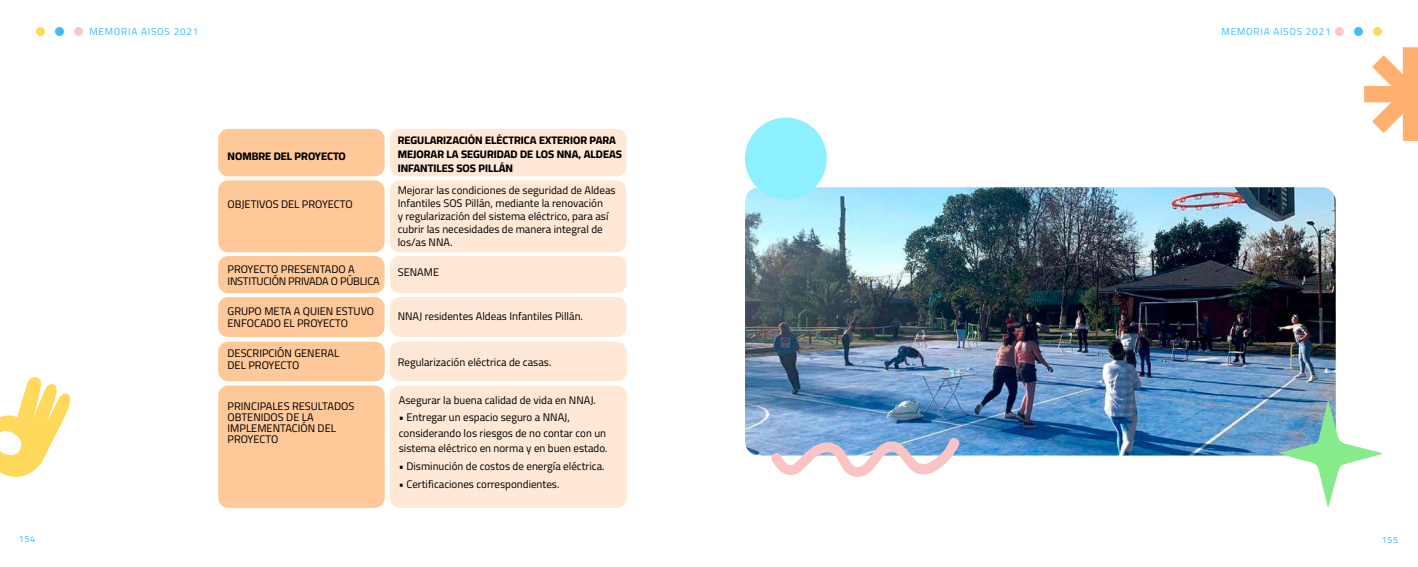
<style>
.page{position:relative;width:1418px;height:567px;background:#fff}
.page>*{position:absolute;margin:0;border:0;box-sizing:border-box;transform-origin:0 0}
.t1{font:11px/13px "Cairo";color:#000}
.t2{font:800 11px/14px "Cairo";color:#000}
.t3{font:11px/12px "Cairo";letter-spacing:-.02em;color:#000}
.t4{font:10px "Cairo";letter-spacing:.075em;color:#3bbdff}
.t5{font:9px "Cairo";letter-spacing:.075em;color:#3bbdff}
</style>
<div class="page">
<div style="left:36px;top:27px;width:9px;height:9px;background:#ffd95c;border-radius:50%"></div>
<div style="left:55px;top:27px;width:9px;height:9px;background:#3bbdff;border-radius:50%"></div>
<div style="left:74px;top:27px;width:9px;height:9px;background:#fac7c4;border-radius:50%"></div>
<svg style="left:1372px;top:27px;width:9px;height:9px"></svg>
<svg style="left:1353px;top:27px;width:9px;height:9px"></svg>
<div style="left:1334px;top:27px;width:9px;height:9px;background:#fac7c4;border-radius:50%"></div>
<svg style="left:1364px;top:47px;width:53px;height:94px"></svg>
<svg style="left:0;top:377px;width:71px;height:100px"></svg>
<div style="left:218px;top:180px;width:166px;height:72px;background:#ffc899;border-radius:10px"></div>
<div style="left:218px;top:256px;width:166px;height:37px;background:#ffc899;border-radius:10px"></div>
<div style="left:218px;top:297px;width:166px;height:40px;background:#ffc899;border-radius:10px"></div>
<div style="left:218px;top:342px;width:167px;height:39px;background:#ffc899;border-radius:10px"></div>
<div style="left:218px;top:129px;width:166px;height:47px;background:#ffc899;border-radius:10px"></div>
<div style="left:390px;top:180px;width:236px;height:72px;background:#ffe9d6;border-radius:10px"></div>
<div style="left:390px;top:256px;width:236px;height:37px;background:#ffe9d6;border-radius:10px"></div>
<div style="left:390px;top:297px;width:236px;height:40px;background:#ffe9d6;border-radius:10px"></div>
<div style="left:390px;top:342px;width:236px;height:39px;background:#ffe9d6;border-radius:10px"></div>
<div style="left:390px;top:129px;width:236px;height:47px;background:#ffe9d6;border-radius:10px"></div>
<div style="left:218px;top:386px;width:167px;height:122px;background:#ffc899;border-radius:10px"></div>
<div style="left:390px;top:386px;width:236px;height:122px;background:#ffe9d6;border-radius:10px"></div>
<img style="left:745px;top:187px;width:590px;height:268px">
<svg style="left:1278px;top:400px;width:104px;height:108px"></svg>
<svg style="left:745px;top:117px;width:83px;height:84px;background:#a1f1fe"></svg>
<svg style="left:769px;top:435px;width:192px;height:42px"></svg>
<p class="t4" style="left:89px;top:24px;width:110px">MEMORIA AISOS 2021</p>
<p class="t4" style="left:1221px;top:24px;width:110px">MEMORIA AISOS 2021</p>
<p class="t2" style="left:227px;top:149px;width:120px">NOMBRE DEL PROYECTO</p>
<p class="t1" style="left:227px;top:198px;width:127px">OBJETIVOS DEL PROYECTO</p>
<p class="t3" style="left:227px;top:263px;width:154px">PROYECTO PRESENTADO A<br>INSTITUCIÓN PRIVADA O PÚBLICA</p>
<p class="t1" style="left:227px;top:305px;width:148px;line-height:12px">GRUPO META A QUIEN ESTUVO<br>ENFOCADO EL PROYECTO</p>
<p class="t1" style="left:227px;top:347px;width:113px;line-height:12px">DESCRIPCIÓN GENERAL<br>DEL PROYECTO</p>
<p class="t1" style="left:227px;top:401px;width:128px;line-height:11px">PRINCIPALES RESULTADOS<br>OBTENIDOS DE LA<br>IMPLEMENTACIÓN DEL<br>PROYECTO</p>
<p class="t2" style="left:398px;top:133px;width:226px">REGULARIZACIÓN ELÉCTRICA EXTERIOR PARA<br>MEJORAR LA SEGURIDAD DE LOS NNA, ALDEAS<br>INFANTILES SOS PILLÁN</p>
<p class="t1" style="left:398px;top:184px;width:219px">Mejorar las condiciones de seguridad de Aldeas Infantiles SOS Pillán, mediante la renovación<br>y regularización del sistema eléctrico, para así cubrir las necesidades de manera integral de los/as NNA.</p>
<p class="t1" style="left:398px;top:266px;width:43px">SENAME</p>
<p class="t1" style="left:398px;top:310px;width:187px">NNAJ residentes Aldeas Infantiles Pillán.</p>
<p class="t1" style="left:398px;top:356px;width:155px">Regularización eléctrica de casas.</p>
<p class="t1" style="left:399px;top:393px;width:199px">Asegurar la buena calidad de vida en NNAJ.</p>
<p class="t1" style="left:399px;top:410px;width:210px;line-height:15px">• Entregar un espacio seguro a NNAJ, considerando los riesgos de no contar con un sistema eléctrico en norma y en buen estado.</p>
<p class="t1" style="left:399px;top:459px;width:207px">• Disminución de costos de energía eléctrica.</p>
<p class="t1" style="left:399px;top:477px;width:162px">• Certificaciones correspondientes.</p>
<p class="t5" style="left:19px;top:533px;width:18px">154</p>
<p class="t5" style="left:1381px;top:534px;width:18px">155</p>
</div>
